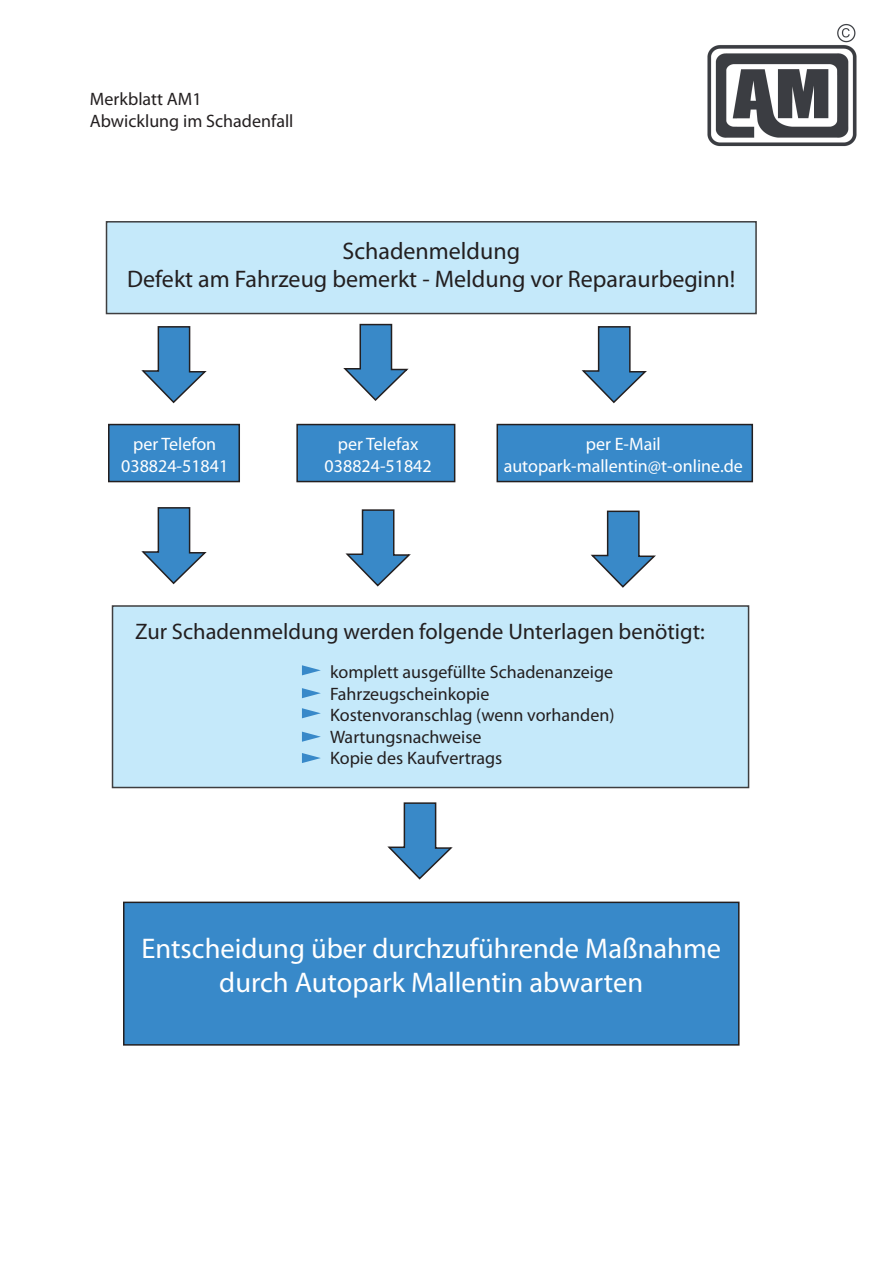
<style>
.page{position:relative;width:893px;height:1263px;background:#fff}
.page>*{position:absolute;margin:0;border:0;box-sizing:border-box;transform-origin:0 0}
.t1{font:28.5px/34.2px "Myriad Pro";color:#fff;text-align:center}
.t2{font:24px/28.8px "Myriad Pro";color:#231f20;text-align:center}
.t3{font:22.5px "Myriad Pro";color:#231f20}
.t4{font:18px/21.6px "Myriad Pro";color:#231f20}
.t5{font:18px/21.6px "Myriad Pro";color:#fff;text-align:center}
</style>
<div class="page">
<div style="left:106px;top:221px;width:651px;height:93px;background:#c5e9fa;border:2px solid #3e3e3f"></div>
<div style="left:112px;top:605px;width:637px;height:183px;background:#c5e9fa;border:2px solid #3e3e3f"></div>
<div style="left:108px;top:424px;width:132px;height:58px;background:#3889c9;border:2px solid #231f20"></div>
<div style="left:497px;top:424px;width:256px;height:58px;background:#3889c9;border:2px solid #231f20"></div>
<div style="left:296px;top:424px;width:159px;height:58px;background:#3889c9;border:2px solid #231f20"></div>
<img style="left:707px;top:23px;width:150px;height:124px">
<div style="left:123px;top:901px;width:617px;height:144px;background:#3889c9;border:2px solid #231f20"></div>
<svg style="left:387px;top:802px;width:66px;height:77px"></svg>
<svg style="left:141px;top:507px;width:66px;height:77px"></svg>
<svg style="left:582px;top:326px;width:65px;height:77px"></svg>
<svg style="left:141px;top:326px;width:66px;height:77px"></svg>
<svg style="left:343px;top:324px;width:66px;height:77px"></svg>
<svg style="left:591px;top:511px;width:65px;height:77px"></svg>
<svg style="left:345px;top:509px;width:66px;height:77px"></svg>
<svg style="left:302px;top:665px;width:19px;height:10px"></svg>
<svg style="left:302px;top:753px;width:19px;height:10px"></svg>
<svg style="left:302px;top:732px;width:19px;height:10px"></svg>
<svg style="left:302px;top:708px;width:19px;height:10px"></svg>
<svg style="left:302px;top:688px;width:19px;height:10px"></svg>
<p class="t4" style="left:90px;top:88px;width:205px">Merkblatt AM1<br>Abwicklung im Schadenfall</p>
<h2 class="t2" style="left:127px;top:236px;width:610px">Schadenmeldung<br>Defekt am Fahrzeug bemerkt - Meldung vor Reparaurbeginn!</h2>
<p class="t5" style="left:121px;top:433px;width:109px">per Telefon<br>038824-51841</p>
<p class="t5" style="left:325px;top:433px;width:109px">per Telefax<br>038824-51842</p>
<p class="t5" style="left:504px;top:433px;width:241px">per E-Mail autopark-mallentin@t-online.de</p>
<p class="t3" style="left:135px;top:617px;width:571px">Zur Schadenmeldung werden folgende Unterlagen benötigt:</p>
<p class="t4" style="left:330px;top:661px;width:286px">komplett ausgefüllte Schadenanzeige<br>Fahrzeugscheinkopie<br>Kostenvoranschlag (wenn vorhanden)<br>Wartungsnachweise<br>Kopie des Kaufvertrags</p>
<h1 class="t1" style="left:141px;top:931px;width:581px">Entscheidung über durchzuführende Maßnahme durch Autopark Mallentin abwarten</h1>
</div>
